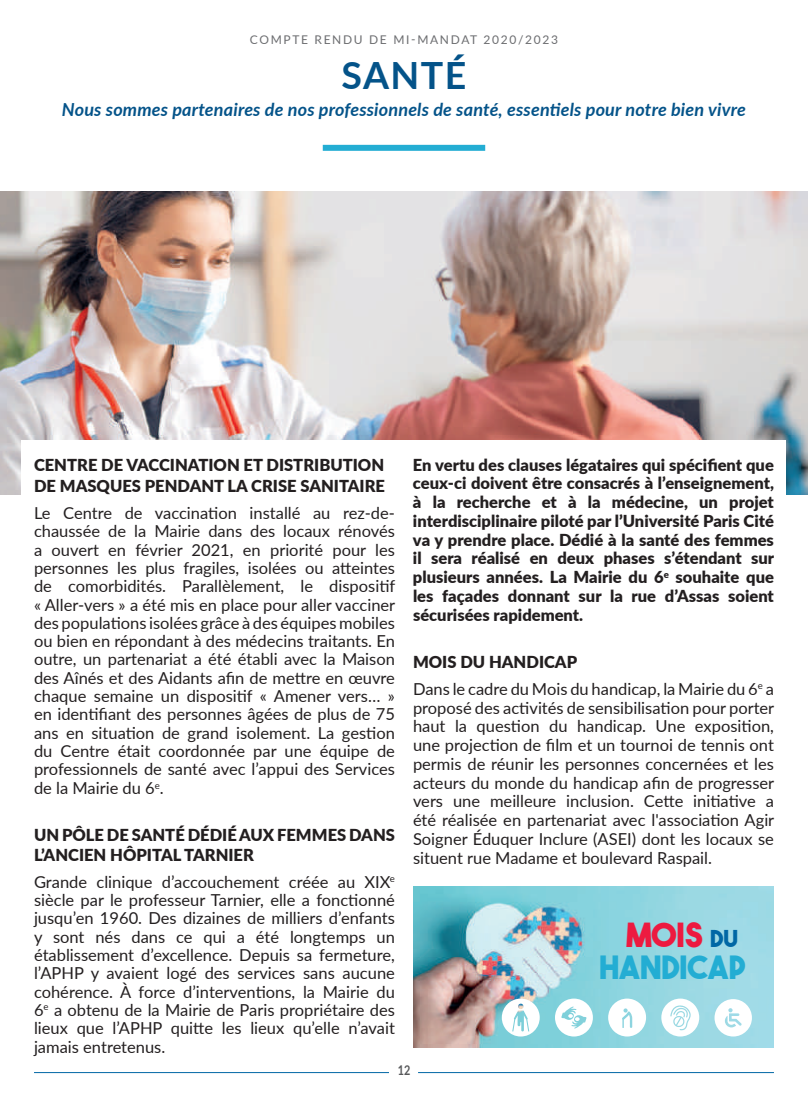
<style>
.page{position:relative;width:808px;height:1106px;background:#fff}
.page>*{position:absolute;margin:0;border:0;box-sizing:border-box;transform-origin:0 0}
.t1{font:700 37.5px "Lato";letter-spacing:.04em;color:#045389}
.t2{font:33.15px "The Bold Font";color:#ed1a40}
.t3{font:31.95px "The Bold Font";color:#23add3}
.t4{font:italic 700 18px "Lato";letter-spacing:.01em;color:#045389}
.t5{font:16.5px/18.3px "Lato";color:#231f20;text-align:justify}
.t6{font:900 16.5px/18.8px "Lato";color:#231f20}
.t7{font:700 13.5px "Lato";color:#57585a;scale:.8 1}
.t8{font:12px "Lato";letter-spacing:.14em;color:#6c6d70}
.s1{font-weight:900}
.s2{font-size:23.25px;color:#0067a5}
</style>
<div class="page">
<hr style="left:34px;top:1072px;width:356px;height:1px;background:#0067a5">
<hr style="left:418px;top:1072px;width:356px;height:1px;background:#0067a5">
<div style="left:323px;top:145px;width:162px;height:6px;background:#23add3"></div>
<img style="left:0;top:191px;width:808px;height:303px">
<img style="left:413px;top:887px;width:361px;height:160px">
<svg style="left:714px;top:999px;width:38px;height:37px"></svg>
<svg style="left:502px;top:998px;width:38px;height:38px"></svg>
<svg style="left:661px;top:998px;width:38px;height:38px"></svg>
<svg style="left:608px;top:998px;width:38px;height:38px"></svg>
<svg style="left:555px;top:998px;width:38px;height:38px"></svg>
<div style="left:22px;top:440px;width:764px;height:189px;background:#fff"></div>
<p class="t8" style="left:250px;top:31px;width:310px">COMPTE RENDU DE MI-MANDAT 2020/2023</p>
<h1 class="t1" style="left:341px;top:47px;width:126px">SANTÉ</h1>
<p class="t4" style="left:62px;top:96px;width:685px">Nous sommes partenaires de nos professionnels de santé, essentiels pour notre bien vivre</p>
<p class="t6" style="left:34px;top:453px;width:353px;line-height:21.6px">CENTRE DE VACCINATION ET DISTRIBUTION<br>DE MASQUES PENDANT LA CRISE SANITAIRE</p>
<p class="t5" style="left:34px;top:503px;width:363px">Le Centre de vaccination installé au rez-de&shy;chaussée de la Mairie dans des locaux rénovés a ouvert en février 2021, en priorité pour les personnes les plus fragiles, isolées ou atteintes de comorbidités. Parallèlement, le dispositif « Aller-vers » a été mis en place pour aller vacciner des populations isolées grâce à des équipes mobiles ou bien en répondant à des médecins traitants. En outre, un partenariat a été établi avec la Maison des Aînés et des Aidants afin de mettre en œuvre chaque semaine un dispositif « Amener vers… » en identifiant des personnes âgées de plus de 75 ans en situation de grand isolement. La gestion du Centre était coordonnée par une équipe de professionnels de santé avec l’appui des Services de la Mairie du 6<sup>e</sup>.</p>
<p class="t6" style="left:34px;top:824px;width:362px;line-height:19.8px">UN PÔLE DE SANTÉ DÉDIÉ AUX FEMMES DANS<br>L’ANCIEN HÔPITAL TARNIER</p>
<p class="t5" style="left:34px;top:872px;width:362px">Grande clinique d’accouchement créée au XIX<sup>e </sup>siècle par le professeur Tarnier, elle a fonctionné jusqu’en 1960. Des dizaines de milliers d’enfants y sont nés dans ce qui a été longtemps un établissement d’excellence. Depuis sa fermeture, l’APHP y avaient logé des services sans aucune cohérence. À force d’interventions, la Mairie du 6<sup>e</sup> a obtenu de la Mairie de Paris propriétaire des lieux que l’APHP quitte les lieux qu’elle n’avait jamais entretenus.</p>
<p class="t6" style="left:413px;top:454px;width:363px;text-align:justify">En vertu des clauses légataires qui spécifient que ceux-ci doivent être consacrés à l’enseignement, à la recherche et à la médecine, un projet interdisciplinaire piloté par l’Université Paris Cité va y prendre place. Dédié à la santé des femmes il sera réalisé en deux phases s’étendant sur plusieurs années. La Mairie du 6<sup>e</sup> souhaite que les façades donnant sur la rue d’Assas soient sécurisées rapidement.</p>
<p class="t5" style="left:413px;top:647px;width:362px;line-height:27.3px"><span class="s1">MOIS DU HANDICAP<br></span>Dans le cadre du Mois du handicap, la Mairie du 6<sup>e</sup> a</p>
<p class="t5" style="left:413px;top:697px;width:363px;line-height:18.8px">proposé des activités de sensibilisation pour porter haut la question du handicap. Une exposition, une projection de film et un tournoi de tennis ont permis de réunir les personnes concernées et les acteurs du monde du handicap afin de progresser vers une meilleure inclusion. Cette initiative a été réalisée en partenariat avec l'association Agir Soigner Éduquer Inclure (ASEI) dont les locaux se situent rue Madame et boulevard Raspail.</p>
<h2 class="t2" style="left:627px;top:914px;width:113px">MOIS <span class="s2">du</span></h2>
<h3 class="t3" style="left:599px;top:947px;width:149px">HANDICAP</h3>
<p class="t7" style="left:398px;top:1059px;width:17px">12</p>
</div>
